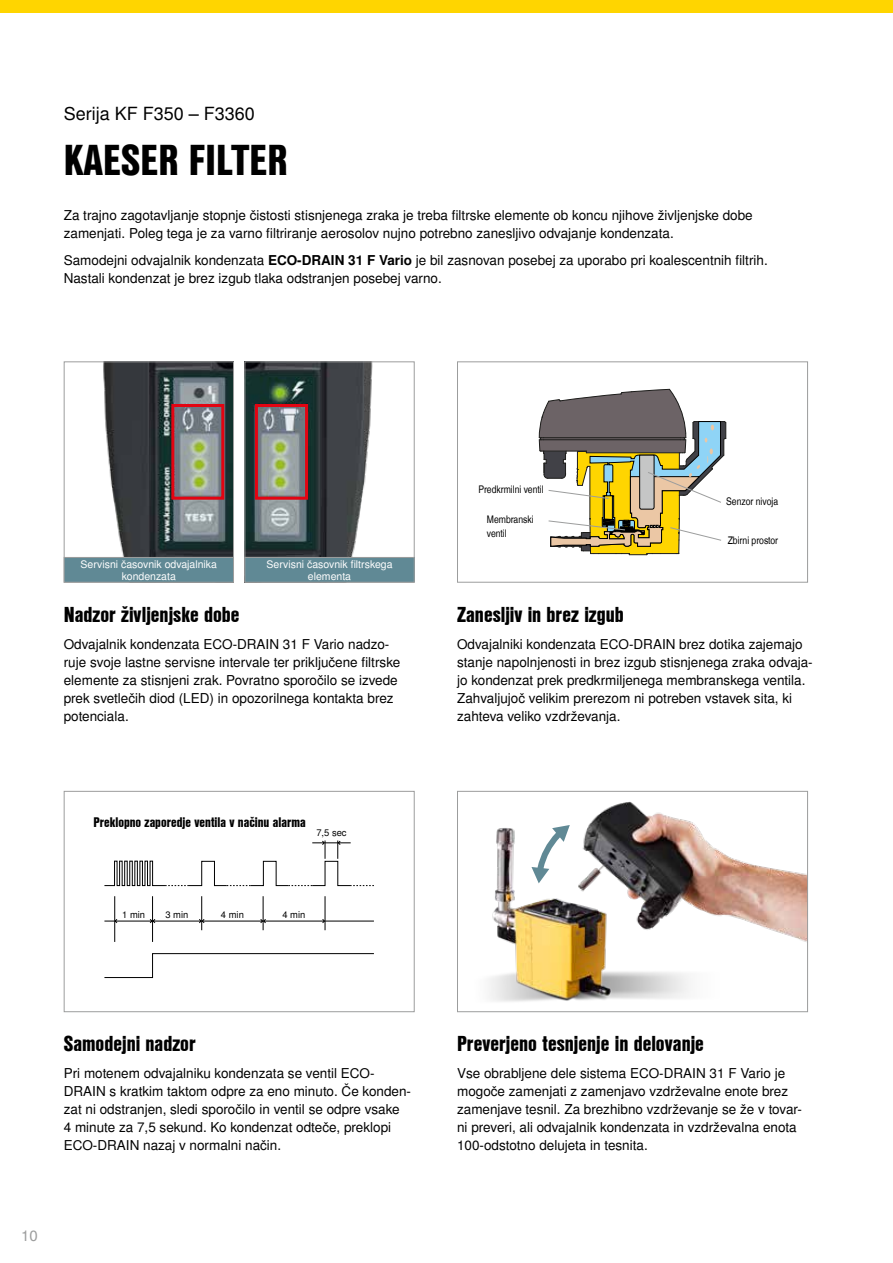
<style>
.page{position:relative;width:893px;height:1263px;background:#fff}
.page>*{position:absolute;margin:0;border:0;box-sizing:border-box;transform-origin:0 0}
.t1{font:42px "Nimbus San L Bla Con";color:#000}
.t2{font:21px "Nimbus San L Bla Con";color:#000}
.t3{font:18px "Nimbus San L";color:#000}
.t4{font:15px "Nimbus San L";color:#9c9d9d}
.t5{font:13.5px/18px "Nimbus San L";color:#000}
.t6{font:13.5px "Nimbus San L Bla Con";color:#000}
.t7{font:10.5px/12.6px "Nimbus San L";color:#fff;text-align:center}
.t8{font:10.5px/13.5px "Nimbus San L Reg Con";color:#000}
.t9{font:9.3px "Nimbus San L";color:#000}
.s1{font-weight:700}
</style>
<div class="page">
<div style="left:0;top:0;width:893px;height:13px;background:#ffd500"></div>
<hr style="left:201px;top:896px;width:1px;height:34px;background:#000">
<hr style="left:263px;top:896px;width:1px;height:34px;background:#000">
<hr style="left:325px;top:896px;width:1px;height:34px;background:#000">
<hr style="left:152px;top:896px;width:1px;height:46px;background:#000">
<hr style="left:114px;top:896px;width:1px;height:46px;background:#000">
<hr style="left:264px;top:921px;width:60px;height:1px;background:#000">
<svg style="left:321px;top:918px;width:5px;height:6px"></svg>
<hr style="left:202px;top:921px;width:61px;height:1px;background:#000">
<svg style="left:260px;top:918px;width:7px;height:6px"></svg>
<hr style="left:153px;top:921px;width:48px;height:1px;background:#000">
<svg style="left:198px;top:918px;width:7px;height:6px"></svg>
<hr style="left:115px;top:921px;width:37px;height:1px;background:#000">
<svg style="left:149px;top:918px;width:7px;height:6px"></svg>
<hr style="left:325px;top:921px;width:49px;height:1px;background:#000">
<svg style="left:104px;top:918px;width:14px;height:6px"></svg>
<svg style="left:104px;top:953px;width:270px;height:25px"></svg>
<svg style="left:104px;top:840px;width:270px;height:46px"></svg>
<div style="left:64px;top:791px;width:351px;height:221px;border:1px solid #9c9d9d"></div>
<img style="left:489px;top:801px;width:317px;height:201px">
<div style="left:457px;top:791px;width:351px;height:221px;border:1px solid #9c9d9d"></div>
<div style="left:457px;top:361px;width:351px;height:222px;border:1px solid #9c9d9d"></div>
<img style="left:103px;top:363px;width:129px;height:194px">
<div style="left:64px;top:361px;width:170px;height:222px;border:1px solid #9c9d9d"></div>
<img style="left:246px;top:363px;width:127px;height:194px">
<div style="left:244px;top:361px;width:171px;height:222px;border:1px solid #9c9d9d"></div>
<div style="left:64px;top:557px;width:169px;height:25px;background:#608995"></div>
<div style="left:64px;top:557px;width:170px;height:26px;border:1px solid #9c9d9d"></div>
<div style="left:245px;top:557px;width:169px;height:25px;background:#608995"></div>
<div style="left:244px;top:557px;width:171px;height:26px;border:1px solid #9c9d9d"></div>
<div style="left:171px;top:404px;width:53px;height:96px;border:3px solid #e30412"></div>
<div style="left:255px;top:404px;width:53px;height:96px;border:3px solid #e30412"></div>
<svg style="left:531px;top:825px;width:39px;height:58px"></svg>
<svg style="left:539px;top:389px;width:187px;height:166px"></svg>
<h3 class="t3" style="left:64px;top:103px;width:193px">Serija KF F350 – F3360</h3>
<h1 class="t1" style="left:64px;top:129px;width:225px">KAESER FILTER</h1>
<p class="t5" style="left:64px;top:207px;width:690px">Za trajno zagotavljanje stopnje čistosti stisnjenega zraka je treba filtrske elemente ob koncu njihove življenjske dobe zamenjati. Poleg tega je za varno filtriranje aerosolov nujno potrebno zanesljivo odvajanje kondenzata.</p>
<p class="t5" style="left:64px;top:252px;width:705px">Samodejni odvajalnik kondenzata <span class="s1">ECO-DRAIN 31 F Vario</span> je bil zasnovan posebej za uporabo pri koalescentnih filtrih.<br>Nastali kondenzat je brez izgub tlaka odstranjen posebej varno.</p>
<p class="t7" style="left:81px;top:558px;width:138px">Servisni časovnik odvajalnika kondenzata</p>
<p class="t7" style="left:267px;top:558px;width:127px">Servisni časovnik filtrskega elementa</p>
<h2 class="t2" style="left:64px;top:599px;width:177px">Nadzor življenjske dobe</h2>
<p class="t5" style="left:64px;top:636px;width:338px">Odvajalnik kondenzata ECO-DRAIN 31 F Vario nadzo&shy;ruje svoje lastne servisne intervale ter priključene filtrske elemente za stisnjeni zrak. Povratno sporočilo se izvede prek svetlečih diod (LED) in opozorilnega kontakta brez potenciala.</p>
<p class="t6" style="left:94px;top:812px;width:214px">Preklopno zaporedje ventila v načinu alarma</p>
<p class="t9" style="left:316px;top:827px;width:32px">7,5 sec</p>
<p class="t9" style="left:122px;top:909px;width:24px">1 min</p>
<p class="t9" style="left:165px;top:909px;width:24px">3 min</p>
<p class="t9" style="left:221px;top:909px;width:24px">4 min</p>
<p class="t9" style="left:282px;top:909px;width:24px">4 min</p>
<p class="t8" style="left:478px;top:483px;width:67px">Predkrmilni ventil</p>
<p class="t8" style="left:487px;top:513px;width:48px">Membranski ventil</p>
<p class="t8" style="left:726px;top:495px;width:54px">Senzor nivoja</p>
<p class="t8" style="left:728px;top:534px;width:52px">Zbirni prostor</p>
<h2 class="t2" style="left:457px;top:599px;width:168px">Zanesljiv in brez izgub</h2>
<p class="t5" style="left:457px;top:636px;width:357px">Odvajalniki kondenzata ECO-DRAIN brez dotika zajemajo stanje napolnjenosti in brez izgub stisnjenega zraka odvaja&shy;jo kondenzat prek predkrmiljenega membranskega ventila.<br>Zahvaljujoč velikim prerezom ni potreben vstavek sita, ki zahteva veliko vzdrževanja.</p>
<h2 class="t2" style="left:64px;top:1028px;width:133px">Samodejni nadzor</h2>
<p class="t5" style="left:64px;top:1065px;width:349px">Pri motenem odvajalniku kondenzata se ventil ECO-DRAIN s kratkim taktom odpre za eno minuto. Če konden&shy;zat ni odstranjen, sledi sporočilo in ventil se odpre vsake<br>4 minute za 7,5 sekund. Ko kondenzat odteče, preklopi ECO-DRAIN nazaj v normalni način.</p>
<p class="t4" style="left:21px;top:1226px;width:18px">10</p>
<h2 class="t2" style="left:457px;top:1028px;width:248px">Preverjeno tesnjenje in delovanje</h2>
<p class="t5" style="left:457px;top:1065px;width:346px">Vse obrabljene dele sistema ECO-DRAIN 31 F Vario je mogoče zamenjati z zamenjavo vzdrževalne enote brez zamenjave tesnil. Za brezhibno vzdrževanje se že v tovar&shy;ni preveri, ali odvajalnik kondenzata in vzdrževalna enota 100-odstotno delujeta in tesnita.</p>
</div>
